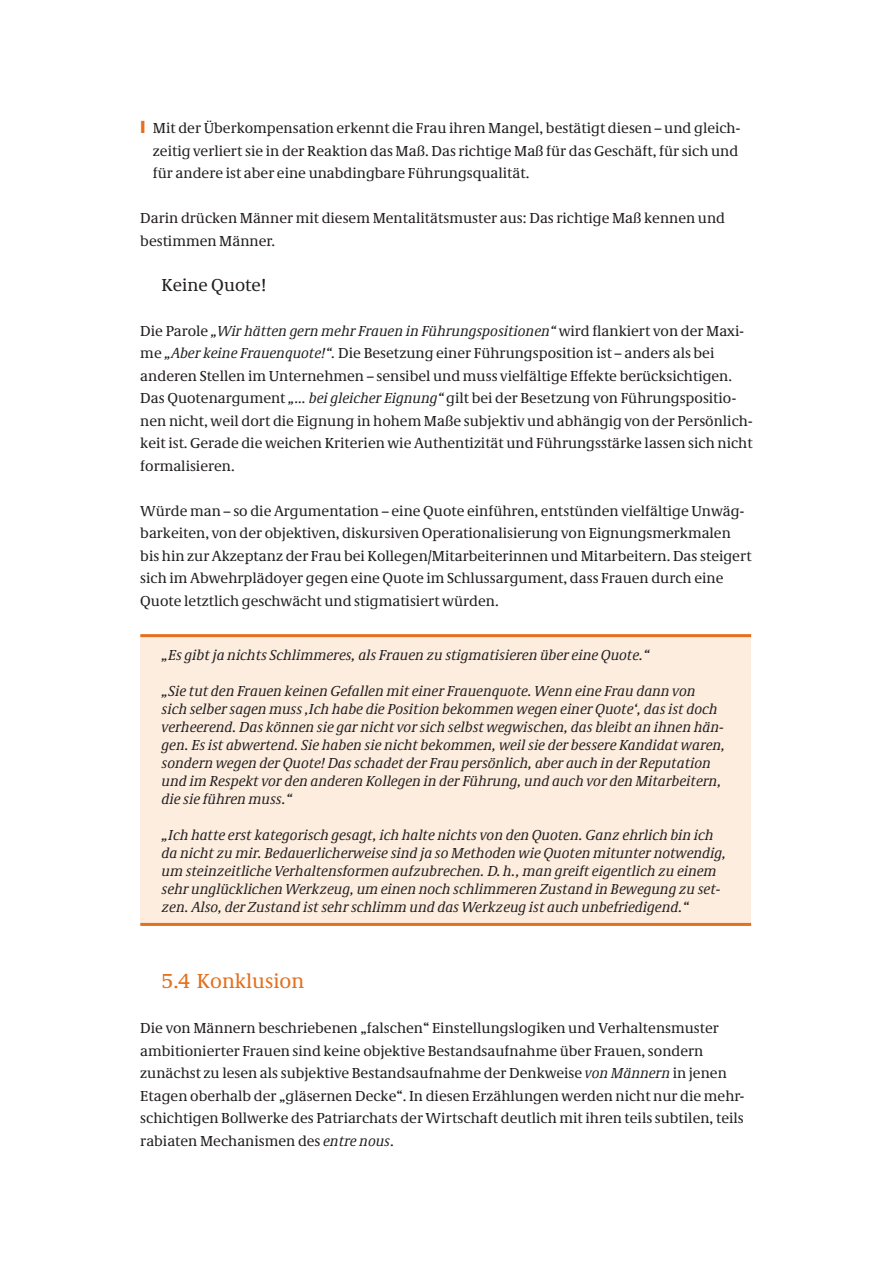
<style>
.page{position:relative;width:893px;height:1263px;background:#fff}
.page>*{position:absolute;margin:0;border:0;box-sizing:border-box;transform-origin:0 0}
.t1{font:21px "Neue Demos";color:#e4701e}
.t2{font:18px "Neue Demos";color:#231f20}
.t3{font:15px/22.5px "Neue Demos";color:#231f20}
.t4{font:italic 15px/18px "Neue Demos";color:#231f20}
.s1{font-family:"Myriad Pro";font-weight:900;font-size:18px;color:#e4701e}
.s2{font-style:italic}
</style>
<div class="page">
<div style="left:140px;top:636px;width:611px;height:288px;background:#fceddf"></div>
<hr style="left:140px;top:634px;width:611px;height:3px;background:#e4701e">
<hr style="left:140px;top:923px;width:611px;height:3px;background:#e4701e">
<p class="t3" style="left:153px;top:117px;width:589px;text-indent:-13px"><span class="s1">I</span> Mit der Überkompensation erkennt die Frau ihren Mangel, bestätigt diesen – und gleich&shy;zeitig verliert sie in der Reaktion das Maß. Das richtige Maß für das Geschäft, für sich und für andere ist aber eine unabdingbare Führungsqualität.</p>
<p class="t3" style="left:140px;top:207px;width:586px">Darin drücken Männer mit diesem Mentalitätsmuster aus: Das richtige Maß kennen und bestimmen Männer.</p>
<h4 class="t2" style="left:162px;top:274px;width:107px">Keine Quote!</h4>
<p class="t3" style="left:140px;top:319px;width:614px">Die Parole <span class="s2">„Wir hätten gern mehr Frauen in Führungspositionen“</span> wird flankiert von der Maxi&shy;me <span class="s2">„Aber keine Frauenquote!“.</span> Die Besetzung einer Führungsposition ist – anders als bei anderen Stellen im Unternehmen – sensibel und muss vielfältige Effekte berücksichtigen.<br>Das Quotenargument <span class="s2">„… bei gleicher Eignung“</span> gilt bei der Besetzung von Führungspositio&shy;nen nicht, weil dort die Eignung in hohem Maße subjektiv und abhängig von der Persönlich&shy;keit ist. Gerade die weichen Kriterien wie Authentizität und Führungsstärke lassen sich nicht formalisieren.</p>
<p class="t3" style="left:140px;top:499px;width:613px">Würde man – so die Argumentation – eine Quote einführen, entstünden vielfältige Unwäg&shy;barkeiten, von der objektiven, diskursiven Operationalisierung von Eignungsmerkmalen bis hin zur Akzeptanz der Frau bei Kollegen/Mitarbeiterinnen und Mitarbeitern. Das steigert sich im Abwehr plädoyer gegen eine Quote im Schlussargument, dass Frauen durch eine Quote letztlich geschwächt und stigmatisiert würden.</p>
<p class="t4" style="left:162px;top:645px;width:489px">„Es gibt ja nichts Schlimmeres, als Frauen zu stigmatisieren über eine Quote.“</p>
<p class="t4" style="left:162px;top:681px;width:565px">„Sie tut den Frauen keinen Gefallen mit einer Frauenquote. Wenn eine Frau dann von<br>sich selber sagen muss ,Ich habe die Position bekommen wegen einer Quote‘, das ist doch verheerend. Das können sie gar nicht vor sich selbst wegwischen, das bleibt an ihnen hän&shy;gen. Es ist abwertend. Sie haben sie nicht bekommen, weil sie der bessere Kandidat waren, sondern wegen der Quote! Das schadet der Frau persönlich, aber auch in der Reputation und im Respekt vor den anderen Kollegen in der Führung, und auch vor den Mitarbeitern, die sie führen muss.“</p>
<p class="t4" style="left:162px;top:825px;width:566px">„Ich hatte erst kategorisch gesagt, ich halte nichts von den Quoten. Ganz ehrlich bin ich da nicht zu mir. Bedauerlicherweise sind ja so Methoden wie Quoten mitunter notwendig, um steinzeitliche Verhaltensformen aufzubrechen. D. h., man greift eigentlich zu einem sehr unglücklichen Werkzeug, um einen noch schlimmeren Zustand in Bewegung zu set&shy;zen. Also, der Zustand ist sehr schlimm und das Werkzeug ist auch unbefriedigend.“</p>
<h2 class="t1" style="left:162px;top:968px;width:144px">5.4 Konklusion</h2>
<p class="t3" style="left:140px;top:1017px;width:605px">Die von Männern beschriebenen „falschen“ Einstellungslogiken und Verhaltensmuster ambitionierter Frauen sind keine objektive Bestandsaufnahme über Frauen, sondern zunächst zu lesen als subjektive Bestandsaufnahme der Denkweise <span class="s2">von Männern</span> in jenen Etagen oberhalb der „gläsernen Decke“. In diesen Erzählungen werden nicht nur die mehr&shy;schichtigen Bollwerke des Patriarchats der Wirtschaft deutlich mit ihren teils subtilen, teils rabiaten Mechanismen des <span class="s2">entre nous</span>.</p>
</div>
